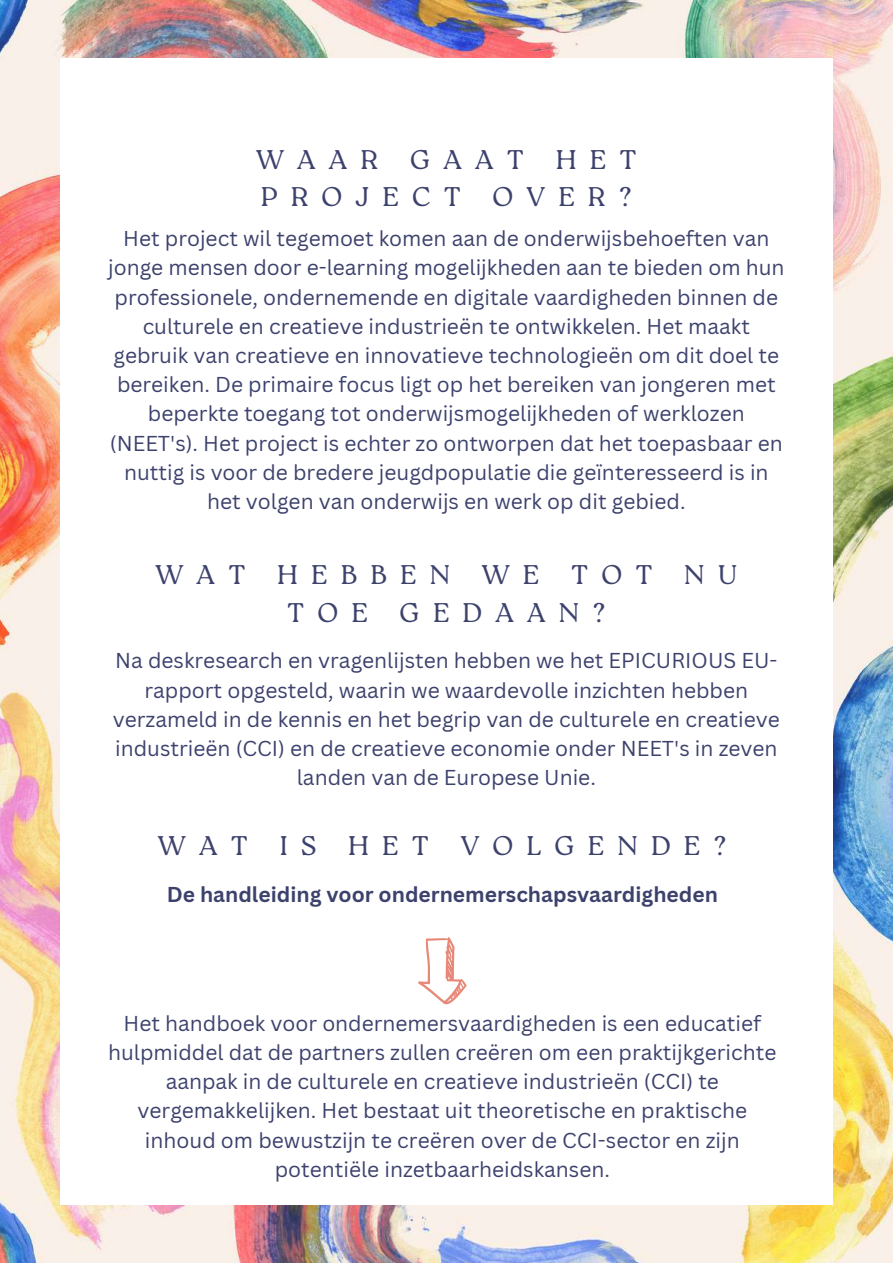
<style>
.page{position:relative;width:893px;height:1264px;background:#fff}
.page>*{position:absolute;margin:0;border:0;box-sizing:border-box;transform-origin:0 0}
.t1{font:300 27px/37px "Roca One";letter-spacing:.49em;color:#3d426d}
.t2{font:21px/29.2px "Canva Sans";color:#3d426d;text-align:center}
.t3{font:700 21px "Canva Sans";color:#3d426d}
</style>
<div class="page">
<img style="left:0;top:0;width:892px;height:1262px">
<div style="left:60px;top:58px;width:772px;height:1146px;background:#fff"></div>
<svg style="left:418px;top:937px;width:48px;height:67px"></svg>
<p class="t1" style="left:256px;top:141px;width:382px">WAAR GAAT HET<br>PROJECT OVER?</p>
<p class="t2" style="left:108px;top:223px;width:678px">Het project wil tegemoet komen aan de onderwijsbehoeften van jonge mensen door e-learning mogelijkheden aan te bieden om hun professionele, ondernemende en digitale vaardigheden binnen de culturele en creatieve industrieën te ontwikkelen. Het maakt gebruik van creatieve en innovatieve technologieën om dit doel te bereiken. De primaire focus ligt op het bereiken van jongeren met beperkte toegang tot onderwijsmogelijkheden of werklozen (NEET's). Het project is echter zo ontworpen dat het toepasbaar en nuttig is voor de bredere jeugdpopulatie die geïnteresseerd is in het volgen van onderwijs en werk op dit gebied.</p>
<p class="t1" style="left:155px;top:556px;width:583px;text-align:center">WAT HEBBEN WE TOT NU<br>TOE GEDAAN?</p>
<p class="t2" style="left:113px;top:645px;width:668px">Na deskresearch en vragenlijsten hebben we het EPICURIOUS EU&shy;rapport opgesteld, waarin we waardevolle inzichten hebben verzameld in de kennis en het begrip van de culturele en creatieve industrieën (CCI) en de creatieve economie onder NEET's in zeven landen van de Europese Unie.</p>
<p class="t1" style="left:158px;top:827px;width:570px">WAT IS HET VOLGENDE?</p>
<p class="t3" style="left:167px;top:879px;width:552px">De handleiding voor ondernemerschapsvaardigheden</p>
<p class="t2" style="left:108px;top:1007px;width:670px">Het handboek voor ondernemersvaardigheden is een educatief hulpmiddel dat de partners zullen creëren om een praktijkgerichte aanpak in de culturele en creatieve industrieën (CCI) te vergemakkelijken. Het bestaat uit theoretische en praktische inhoud om bewustzijn te creëren over de CCI-sector en zijn potentiële inzetbaarheidskansen.</p>
</div>
